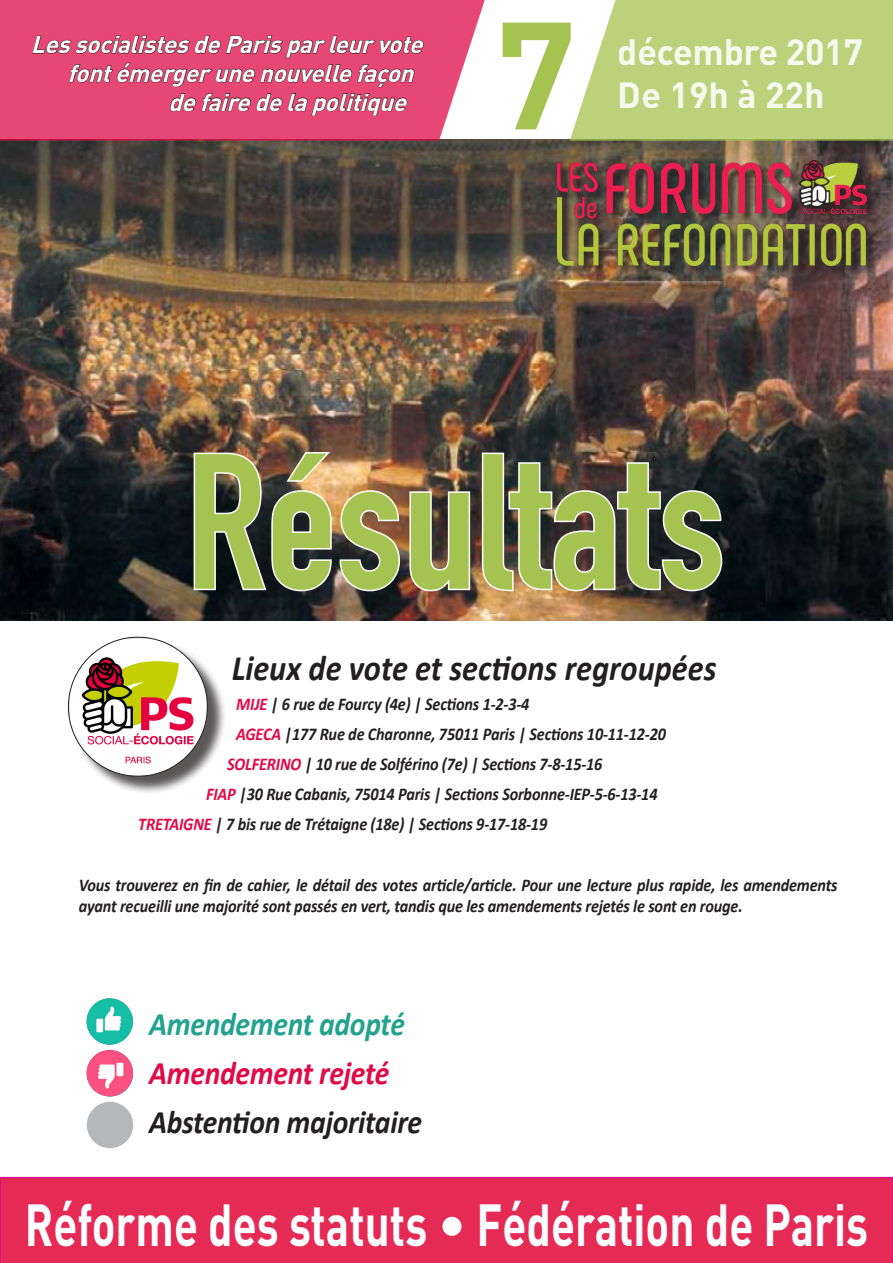
<style>
.page{position:relative;width:893px;height:1263px;background:#fff}
.page>*{position:absolute;margin:0;border:0;box-sizing:border-box;transform-origin:0 0}
.t1{font:700 189px "DIN Condensed";color:#a5c350}
.t2{font:700 150px "DIN";color:#a5c350}
.t3{font:700 58.5px "DIN";color:#fff;scale:.75 1}
.texte_introductif_pr{font:italic 700 36px "Calibri";color:#231f20;scale:.9 1}
.t4{font:700 36px "DIN";letter-spacing:-.01em;color:#fff}
.texte_introductif_pr-2{font:italic 700 33px "Calibri";letter-spacing:-.01em;color:#231f20;scale:.9 1}
.texte_introductif_pr-3{font:italic 700 33px "Calibri";letter-spacing:-.01em;color:#23a28f;scale:.9 1}
.texte_introductif_pr-4{font:italic 700 33px "Calibri";letter-spacing:-.01em;color:#e00a46;scale:.9 1}
.t5{font:italic 700 24px "DIN";color:#fff}
.texte_introductif_pr-5{font:italic 700 18px/21.6px "Calibri";letter-spacing:-.01em;color:#231f20;scale:.9 1}
.s1{color:#e00a46}
</style>
<div class="page">
<img style="left:0;top:140px;width:893px;height:481px">
<div style="left:0;top:1177px;width:893px;height:86px;background:#e62a56"></div>
<img style="left:192px;top:450px;width:210px;height:143px">
<img style="left:408px;top:490px;width:64px;height:103px">
<img style="left:480px;top:451px;width:244px;height:142px">
<div style="left:558px;top:161px;width:319px;height:115px;background:#231f20;opacity:.75"></div>
<img style="left:557px;top:160px;width:310px;height:106px">
<svg style="left:0;top:0;width:485px;height:141px;background:#e7567e"></svg>
<svg style="left:570px;top:0;width:323px;height:141px;background:#bed482"></svg>
<svg style="left:570px;top:21px;width:3px;height:110px"></svg>
<svg style="left:32px;top:35px;width:393px;height:81px;background:#ca4067"></svg>
<div style="left:70px;top:639px;width:156px;height:156px;background:#231f20;opacity:.75"></div>
<img style="left:68px;top:637px;width:139px;height:139px;border-radius:70px">
<svg style="left:87px;top:1050px;width:46px;height:46px;fill:#fa5180"></svg>
<img style="left:87px;top:998px;width:46px;height:47px;border-radius:23px">
<svg style="left:87px;top:998px;width:46px;height:46px;fill:#15bea4"></svg>
<div style="left:87px;top:1102px;width:46px;height:46px;background:#b6b7bb;border-radius:50%"></div>
<p class="t5" style="left:31px;top:29px;width:401px">LessocialistesdeParisparleurvote</p>
<p class="t5" style="left:68px;top:57px;width:355px">fontémergerunenouvellefaçon</p>
<p class="t5" style="left:168px;top:86px;width:247px">defairedelapolitique</p>
<p class="t2" style="left:495px;top:-23px;width:83px">7</p>
<h3 class="t4" style="left:618px;top:28px;width:247px">décembre 2017</h3>
<h3 class="t4" style="left:618px;top:71px;width:208px">De 19h à 22h</h3>
<p class="t1" style="left:186px;top:395px;width:541px">Résultats</p>
<p class="texte_introductif_pr" style="left:232px;top:645px;width:540px">Lieux de vote et sections regroupées</p>
<p class="texte_introductif_pr-5" style="left:236px;top:692px;width:327px"><span class="s1">MIJE</span> | 6 rue de Fourcy (4e) | Sections 1-2-3-4</p>
<p class="texte_introductif_pr-5" style="left:236px;top:722px;width:479px"><span class="s1">AGECA</span> |177 Rue de Charonne, 75011 Paris | Sections 10-11-12-20</p>
<p class="texte_introductif_pr-5" style="left:227px;top:752px;width:418px"><span class="s1">SOLFERINO</span> | 10 rue de Solférino (7e) | Sections 7-8-15-16</p>
<p class="texte_introductif_pr-5" style="left:206px;top:782px;width:503px"><span class="s1">FIAP</span> |30 Rue Cabanis, 75014 Paris | Sections Sorbonne-IEP-5-6-13-14</p>
<p class="texte_introductif_pr-5" style="left:138px;top:813px;width:456px"><span class="s1">TRETAIGNE</span> | 7 bis rue de Trétaigne (18e) | Sections 9-17-18-19</p>
<p class="texte_introductif_pr-5" style="left:79px;top:873px;width:845px">Vous trouverez en fin de cahier, le détail des votes article/article. Pour une lecture plus rapide, les amendements ayant recueilli une majorité sont passés en vert, tandis que les amendements rejetés le sont en rouge.</p>
<p class="texte_introductif_pr-3" style="left:149px;top:1003px;width:286px">Amendement adopté</p>
<p class="texte_introductif_pr-4" style="left:149px;top:1053px;width:268px">Amendement rejeté</p>
<p class="texte_introductif_pr-2" style="left:149px;top:1102px;width:305px">Abstention majoritaire</p>
<p class="t3" style="left:25px;top:1186px;width:1126px">Réforme des statuts • Fédération de Paris</p>
</div>
